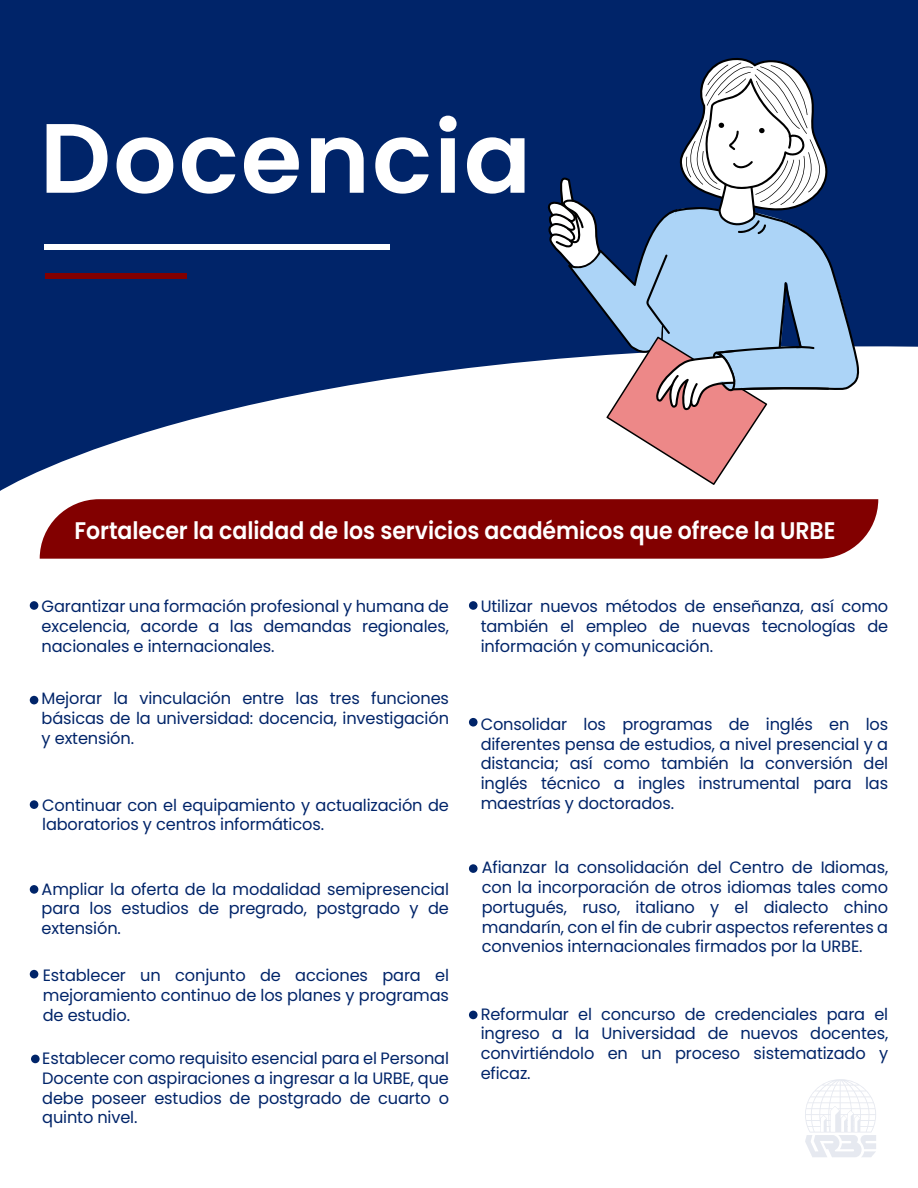
<style>
.page{position:relative;width:918px;height:1188px;background:#fff}
.page>*{position:absolute;margin:0;border:0;box-sizing:border-box;transform-origin:0 0}
.t1{font:600 98.4px "Poppins";letter-spacing:.02em;color:#fff}
.t2{font:600 24px "Poppins";color:#fff;scale:.92 1}
.t3{font:16.5px/19.8px "Poppins";letter-spacing:-.01em;color:#002469;text-align:justify}
</style>
<div class="page">
<svg style="left:0;top:0;width:918px;height:491px;fill:#002469"></svg>
<svg style="left:805px;top:1079px;width:71px;height:78px"></svg>
<div style="left:45px;top:244px;width:345px;height:6px;background:#fff"></div>
<div style="left:45px;top:273px;width:141px;height:6px;background:#820000"></div>
<div style="left:40px;top:499px;width:838px;height:60px;background:#820000"></div>
<svg style="left:546px;top:56px;width:314px;height:429px"></svg>
<div style="left:30px;top:601px;width:8px;height:9px;background:#002469;border-radius:50%"></div>
<div style="left:30px;top:696px;width:8px;height:8px;background:#002469;border-radius:50%"></div>
<div style="left:30px;top:800px;width:8px;height:9px;background:#002469;border-radius:50%"></div>
<div style="left:30px;top:885px;width:8px;height:9px;background:#002469;border-radius:50%"></div>
<div style="left:30px;top:970px;width:8px;height:8px;background:#002469;border-radius:50%"></div>
<div style="left:469px;top:601px;width:9px;height:9px;background:#002469;border-radius:50%"></div>
<div style="left:469px;top:718px;width:9px;height:9px;background:#002469;border-radius:50%"></div>
<div style="left:469px;top:864px;width:9px;height:9px;background:#002469;border-radius:50%"></div>
<div style="left:469px;top:1011px;width:9px;height:8px;background:#002469;border-radius:50%"></div>
<div style="left:31px;top:1055px;width:9px;height:8px;background:#002469;border-radius:50%"></div>
<h1 class="t1" style="left:40px;top:101px;width:493px">Docencia</h1>
<h2 class="t2" style="left:75px;top:516px;width:829px">Fortalecer la calidad de los servicios académicos que ofrece la URBE</h2>
<p class="t3" style="left:42px;top:597px;width:409px">Garantizar una formación profesional y humana de excelencia, acorde a las demandas regionales, nacionales e internacionales.</p>
<p class="t3" style="left:42px;top:689px;width:409px">Mejorar la vinculación entre las tres funciones básicas de la universidad: docencia, investigación y extensión.</p>
<p class="t3" style="left:42px;top:795px;width:408px">Continuar con el equipamiento y actualización de laboratorios y centros informáticos.</p>
<p class="t3" style="left:42px;top:879px;width:409px">Ampliar la oferta de la modalidad semipresencial para los estudios de pregrado, postgrado y de extensión.</p>
<p class="t3" style="left:43px;top:966px;width:408px">Establecer un conjunto de acciones para el mejoramiento continuo de los planes y programas de estudio.</p>
<p class="t3" style="left:42px;top:1049px;width:408px">Establecer como requisito esencial para el Personal Docente con aspiraciones a ingresar a la URBE, que debe poseer estudios de postgrado de cuarto o quinto nivel.</p>
<p class="t3" style="left:481px;top:597px;width:409px">Utilizar nuevos métodos de enseñanza, así como también el empleo de nuevas tecnologías de información y comunicación.</p>
<p class="t3" style="left:481px;top:714px;width:409px">Consolidar los programas de inglés en los diferentes pensa de estudios, a nivel presencial y a distancia; así como también la conversión del inglés técnico a ingles instrumental para las maestrías y doctorados.</p>
<p class="t3" style="left:482px;top:858px;width:408px">Afianzar la consolidación del Centro de Idiomas, con la incorporación de otros idiomas tales como portugués, ruso, italiano y el dialecto chino mandarín, con el fin de cubrir aspectos referentes a convenios internacionales firmados por la URBE.</p>
<p class="t3" style="left:481px;top:1004px;width:409px">Reformular el concurso de credenciales para el ingreso a la Universidad de nuevos docentes, convirtiéndolo en un proceso sistematizado y eficaz.</p>
</div>
